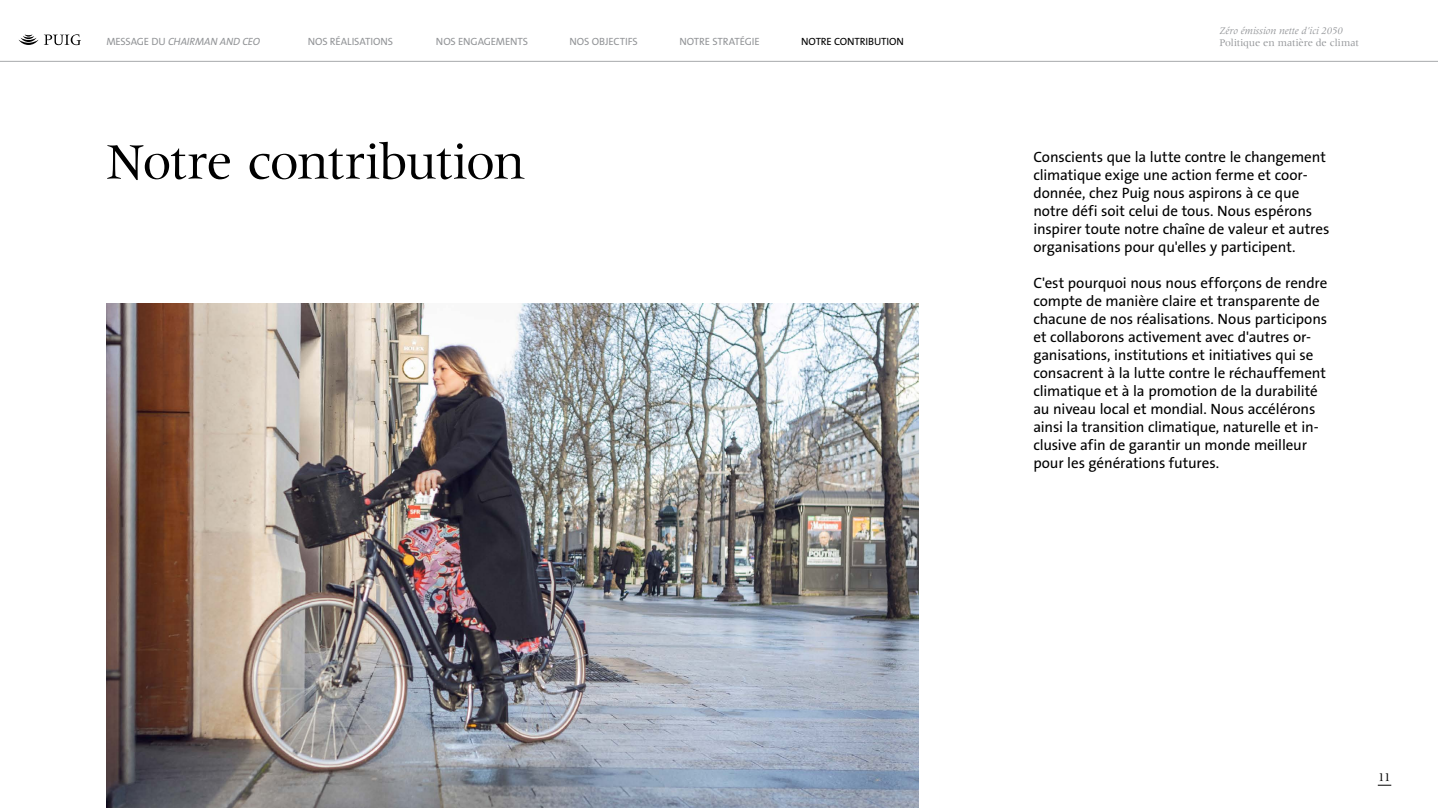
<style>
.page{position:relative;width:1438px;height:808px;background:#fff}
.page>*{position:absolute;margin:0;border:0;box-sizing:border-box;transform-origin:0 0}
.t1{font:52.5px "Meridien LT Std";letter-spacing:-.03em;color:#000}
.t2{font:15px/18px "The Sans B5 Plain";letter-spacing:-.005em;color:#000}
.t3{font:12px "Meridien LT Std";color:#000}
.t4{font:10.5px "The Sans B5 Plain";letter-spacing:-.01em;color:#939598}
.t5{font:italic 10.5px "Meridien LT Std";color:#939598}
.t6{font:10.5px "Meridien LT Std";letter-spacing:-.01em;color:#939598}
.t7{font:italic 10.5px "The Sans B5 Plain";letter-spacing:-.02em;color:#939598}
.t8{font:10.5px "The Sans B5 Plain";letter-spacing:-.01em;color:#000}
.s1{font-style:normal}
</style>
<div class="page">
<hr style="left:0;top:61px;width:1437px;height:1px;background:#a7a9ac">
<svg style="left:19px;top:34px;width:62px;height:11px"></svg>
<svg style="left:1377px;top:785px;width:13px;height:1px"></svg>
<img style="left:107px;top:304px;width:811px;height:504px">
<p class="t7" style="left:106px;top:36px;width:155px"><span class="s1">MESSAGE DU</span> CHAIRMAN AND CEO</p>
<p class="t4" style="left:308px;top:36px;width:87px">NOS RÉALISATIONS</p>
<p class="t4" style="left:436px;top:36px;width:94px">NOS ENGAGEMENTS</p>
<p class="t4" style="left:569px;top:36px;width:70px">NOS OBJECTIFS</p>
<p class="t4" style="left:679px;top:36px;width:82px">NOTRE STRATÉGIE</p>
<p class="t8" style="left:801px;top:36px;width:104px">NOTRE CONTRIBUTION</p>
<p class="t5" style="left:1219px;top:26px;width:125px">Zéro émission nette d’ici 2050</p>
<p class="t6" style="left:1219px;top:37px;width:141px">Politique en matière de climat</p>
<p class="t1" style="left:106px;top:133px;width:420px">Notre contribution</p>
<p class="t2" style="left:1033px;top:148px;width:297px">Conscients que la lutte contre le changement climatique exige une action ferme et coor&shy;donnée, chez Puig nous aspirons à ce que notre défi soit celui de tous. Nous espérons inspirer toute notre chaîne de valeur et autres organisations pour qu'elles y participent.</p>
<p class="t2" style="left:1033px;top:274px;width:296px">C'est pourquoi nous nous efforçons de rendre compte de manière claire et transparente de chacune de nos réalisations. Nous participons et collaborons activement avec d'autres or&shy;ganisations, institutions et initiatives qui se consacrent à la lutte contre le réchauffement climatique et à la promotion de la durabilité au niveau local et mondial. Nous accélérons ainsi la transition climatique, naturelle et in&shy;clusive afin de garantir un monde meilleur pour les générations futures.</p>
<p class="t3" style="left:1377px;top:770px;width:14px">11</p>
</div>
